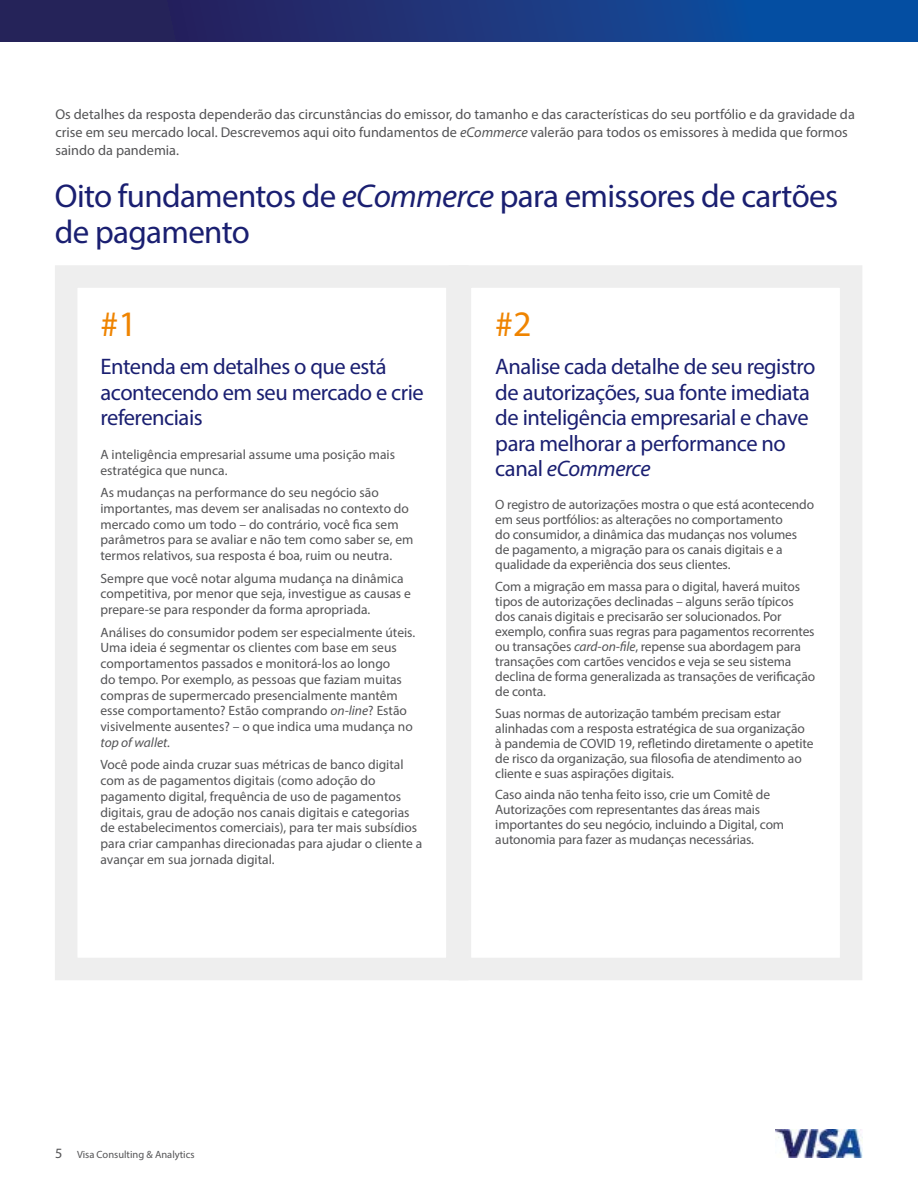
<style>
.page{position:relative;width:918px;height:1188px;background:#fff}
.page>*{position:absolute;margin:0;border:0;box-sizing:border-box;transform-origin:0 0}
.t1{font:36px "Myriad Pro";color:#ef8400}
.t2{font:33px/36px "Myriad Pro";letter-spacing:-.02em;color:#1a1f71}
.t3{font:22.5px/25.5px "Myriad Pro";letter-spacing:-.02em;color:#1a1f71}
.t4{font:14.25px/18px "Myriad Pro";color:#545456}
.t5{font:13.5px/15.8px "Myriad Pro";letter-spacing:-.005em;color:#545456}
.t6{font:italic 13.5px "Myriad Pro";color:#545456}
.t7{font:10.5px "Myriad Pro";color:#545456}
.s1{font-style:italic}
.s2{font-size:14.25px}
</style>
<div class="page">
<img style="left:775px;top:1130px;width:87px;height:27px">
<div style="left:0;top:0;width:918px;height:41px;background:linear-gradient(to right,#2e1a4e,#0653aa)"></div>
<div style="left:55px;top:265px;width:414px;height:715px;background:#fff;border:22px solid #eee"></div>
<div style="left:449px;top:265px;width:413px;height:715px;background:#fff;border:22px solid #eee"></div>
<p class="t4" style="left:55px;top:105px;width:801px">Os detalhes da resposta dependerão das circunstâncias do emissor, do tamanho e das características do seu portfólio e da gravidade da crise em seu mercado local. Descrevemos aqui oito fundamentos de <span class="s1">eCommerce</span> valerão para todos os emissores à medida que formos saindo da pandemia.</p>
<h2 class="t2" style="left:55px;top:177px;width:785px">Oito fundamentos de <span class="s1">eCommerce</span> para emissores de cartões de pagamento</h2>
<h1 class="t1" style="left:100px;top:302px;width:38px">#1</h1>
<h1 class="t1" style="left:495px;top:302px;width:38px">#2</h1>
<h3 class="t3" style="left:495px;top:353px;width:322px">Analise cada detalhe de seu registro de autorizações, sua fonte imediata de inteligência empresarial e chave para melhorar a performance no canal <span class="s1">eCommerce</span></h3>
<p class="t5" style="left:495px;top:497px;width:320px;line-height:15px">O registro de autorizações mostra o que está acontecendo em seus portfólios: as alterações no comportamento<br>do consumidor, a dinâmica das mudanças nos volumes de pagamento, a migração para os canais digitais e a qualidade da experiência dos seus clientes.</p>
<p class="t5" style="left:495px;top:579px;width:321px;line-height:15px">Com a migração em massa para o digital, haverá muitos tipos de autorizações declinadas – alguns serão típicos dos canais digitais e precisarão ser solucionados. Por exemplo, confira suas regras para pagamentos recorrentes ou transações <span class="s1">card-on-file</span>, repense sua abordagem para transações com cartões vencidos e veja se seu sistema declina de forma generalizada as transações de verificação de conta.</p>
<p class="t5" style="left:495px;top:705px;width:320px;line-height:15px">Suas normas de autorização também precisam estar alinhadas com a resposta estratégica de sua organização à pandemia de COVID 19, refletindo diretamente o apetite de risco da organização, sua filosofia de atendimento ao cliente e suas aspirações digitais.</p>
<p class="t5" style="left:495px;top:787px;width:290px;line-height:15px">Caso ainda não tenha feito isso, crie um Comitê de Autorizações com representantes das áreas mais importantes do seu negócio, incluindo a Digital, com autonomia para fazer as mudanças necessárias.</p>
<h3 class="t3" style="left:100px;top:353px;width:325px">Entenda em detalhes o que está acontecendo em seu mercado e crie referenciais</h3>
<p class="t5" style="left:100px;top:446px;width:296px">A inteligência empresarial assume uma posição mais estratégica que nunca.</p>
<p class="t5" style="left:100px;top:484px;width:315px">As mudanças na performance do seu negócio são importantes, mas devem ser analisadas no contexto do mercado como um todo – do contrário, você fica sem parâmetros para se avaliar e não tem como saber se, em termos relativos, sua resposta é boa, ruim ou neutra.</p>
<p class="t5" style="left:100px;top:570px;width:312px">Sempre que você notar alguma mudança na dinâmica competitiva, por menor que seja, investigue as causas e prepare-se para responder da forma apropriada.</p>
<p class="t5" style="left:100px;top:624px;width:316px">Análises do consumidor podem ser especialmente úteis.<br>Uma ideia é segmentar os clientes com base em seus comportamentos passados e monitorá-los ao longo<br>do tempo. Por exemplo, as pessoas que faziam muitas compras de supermercado presencialmente mantêm esse comportamento? Estão comprando <span class="s1">on-line</span>? Estão visivelmente ausentes? – o que indica uma mudança no</p>
<p class="t6" style="left:100px;top:734px;width:71px">top of wallet.</p>
<p class="t5" style="left:100px;top:757px;width:323px">Você pode ainda cruzar suas métricas de banco digital com as de pagamentos digitais (como adoção do pagamento digital, frequência de uso de pagamentos digitais, grau de adoção nos canais digitais e categorias de estabelecimentos comerciais), para ter mais subsídios para criar campanhas direcionadas para ajudar o cliente a avançar em sua jornada digital.</p>
<p class="t7" style="left:55px;top:1148px;width:141px"><span class="s2">5</span> Visa Consulting &amp; Analytics</p>
</div>
